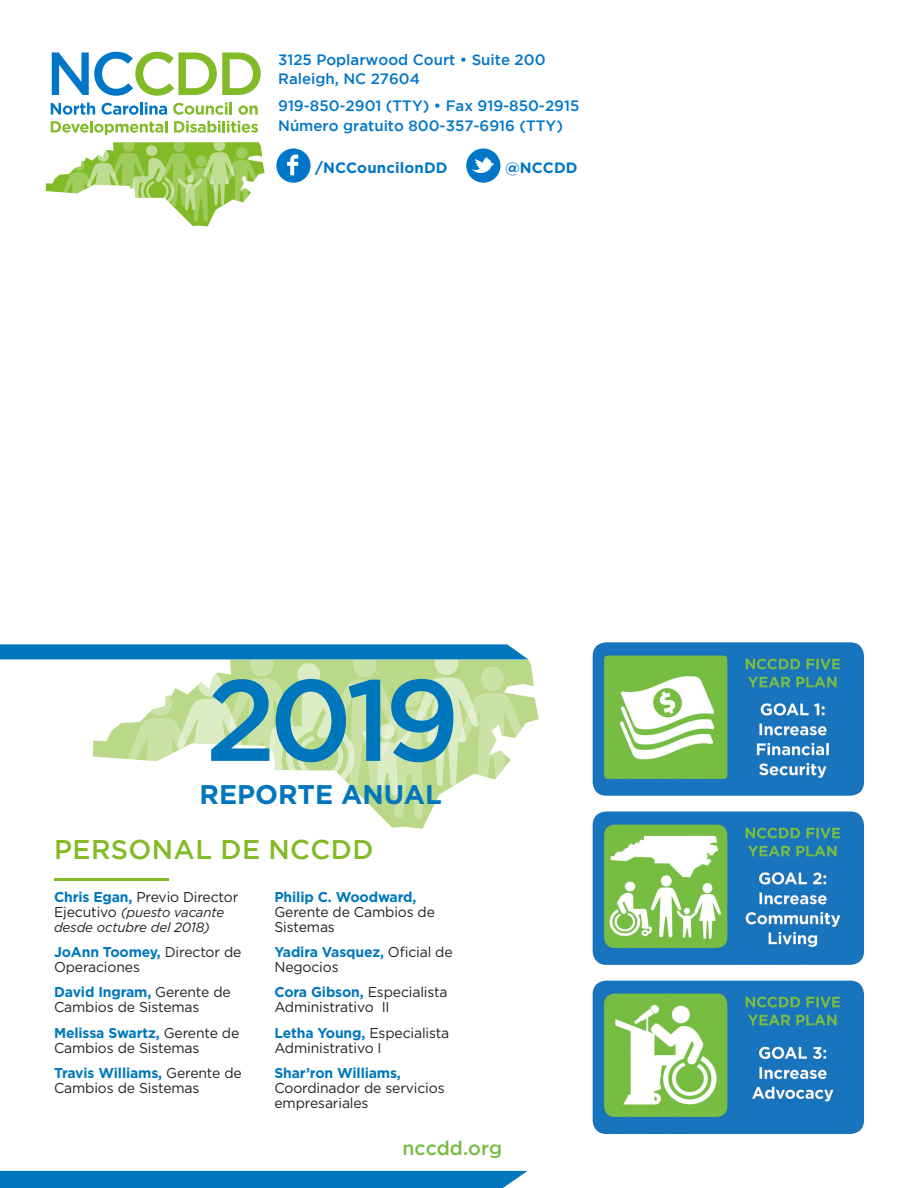
<style>
.page{position:relative;width:918px;height:1188px;background:#fff}
.page>*{position:absolute;margin:0;border:0;box-sizing:border-box;transform-origin:0 0}
.t1{font:500 115.2px "Gotham";color:#0077bd}
.t2{font:500 27px "Gotham";letter-spacing:.015em;color:#82bb27}
.t3{font:700 27px "Gotham";color:#0077bd}
.text{font:500 19.5px "Gotham";color:#75be43}
.text-2{font:500 15px "Gotham";color:#0076c8}
.t4{font:700 15px "Gotham";letter-spacing:.01em;color:#0076c8}
.t5{font:14.25px/15px "Gotham";letter-spacing:-.01em;color:#231f20}
.t6{font:italic 13.5px/15px "Gotham";letter-spacing:-.01em;color:#231f20}
.s1{font-weight:700;color:#0077bd}
.s2{font-style:normal;font-size:14.25px}
</style>
<div class="page">
<svg style="left:391px;top:660px;width:148px;height:169px"></svg>
<div style="left:276px;top:148px;width:35px;height:35px;background:#0076c8;border-radius:50%"></div>
<svg style="left:287px;top:155px;width:11px;height:20px"></svg>
<div style="left:466px;top:148px;width:34px;height:35px;background:#0076c8;border-radius:50%"></div>
<svg style="left:472px;top:157px;width:22px;height:16px"></svg>
<svg style="left:0;top:644px;width:528px;height:183px"></svg>
<div style="left:0;top:1171px;width:528px;height:17px;background:#0077bd"></div>
<hr style="left:54px;top:878px;width:115px;height:2px;background:#82bb27">
<svg style="left:51px;top:102px;width:44px;height:13px"></svg>
<svg style="left:101px;top:102px;width:66px;height:13px"></svg>
<svg style="left:173px;top:102px;width:59px;height:13px"></svg>
<svg style="left:238px;top:106px;width:20px;height:9px"></svg>
<svg style="left:51px;top:121px;width:117px;height:14px"></svg>
<svg style="left:174px;top:121px;width:84px;height:12px"></svg>
<svg style="left:52px;top:52px;width:209px;height:44px"></svg>
<svg style="left:46px;top:142px;width:219px;height:84px"></svg>
<img style="left:593px;top:642px;width:271px;height:154px">
<img style="left:593px;top:811px;width:271px;height:154px">
<img style="left:593px;top:981px;width:271px;height:153px">
<p class="text-2" style="left:278px;top:51px;width:269px">3125 Poplarwood Court • Suite 200</p>
<p class="text-2" style="left:278px;top:71px;width:143px">Raleigh, NC 27604</p>
<p class="text-2" style="left:278px;top:98px;width:303px">919-850-2901 (TTY) • Fax 919-850-2915</p>
<p class="text-2" style="left:278px;top:117px;width:286px">Número gratuito 800-357-6916 (TTY)</p>
<p class="t4" style="left:315px;top:158px;width:134px">/NCCouncilonDD</p>
<p class="t4" style="left:505px;top:158px;width:74px">@NCCDD</p>
<p class="t1" style="left:206px;top:655px;width:256px">2019</p>
<p class="t3" style="left:200px;top:776px;width:244px">REPORTE ANUAL</p>
<p class="t2" style="left:54px;top:835px;width:321px">PERSONAL DE NCCDD</p>
<p class="t5" style="left:54px;top:889px;width:186px"><span class="s1">Chris Egan,</span> Previo Director</p>
<p class="t6" style="left:54px;top:904px;width:172px"><span class="s2">Ejecutivo</span> (puesto vacante desde octubre del 2018)</p>
<p class="t5" style="left:54px;top:944px;width:189px"><span class="s1">JoAnn Toomey,</span> Director de<br>Operaciones</p>
<p class="t5" style="left:54px;top:985px;width:178px"><span class="s1">David Ingram,</span> Gerente de<br>Cambios de Sistemas</p>
<p class="t5" style="left:54px;top:1025px;width:187px"><span class="s1">Melissa Swartz,</span> Gerente de<br>Cambios de Sistemas</p>
<p class="t5" style="left:54px;top:1065px;width:189px"><span class="s1">Travis Williams,</span> Gerente de<br>Cambios de Sistemas</p>
<p class="t5" style="left:274px;top:889px;width:162px"><span class="s1">Philip C. Woodward,<br></span>Gerente de Cambios de<br>Sistemas</p>
<p class="t5" style="left:274px;top:944px;width:180px"><span class="s1">Yadira Vasquez,</span> Oficial de<br>Negocios</p>
<p class="t5" style="left:274px;top:985px;width:175px"><span class="s1">Cora Gibson,</span> Especialista<br>Administrativo II</p>
<p class="t5" style="left:274px;top:1025px;width:176px"><span class="s1">Letha Young,</span> Especialista<br>Administrativo I</p>
<p class="t5" style="left:274px;top:1065px;width:172px"><span class="s1">Shar’ron Williams,<br></span>Coordinador de servicios empresariales</p>
<p class="text" style="left:403px;top:1137px;width:101px">nccdd.org</p>
</div>
